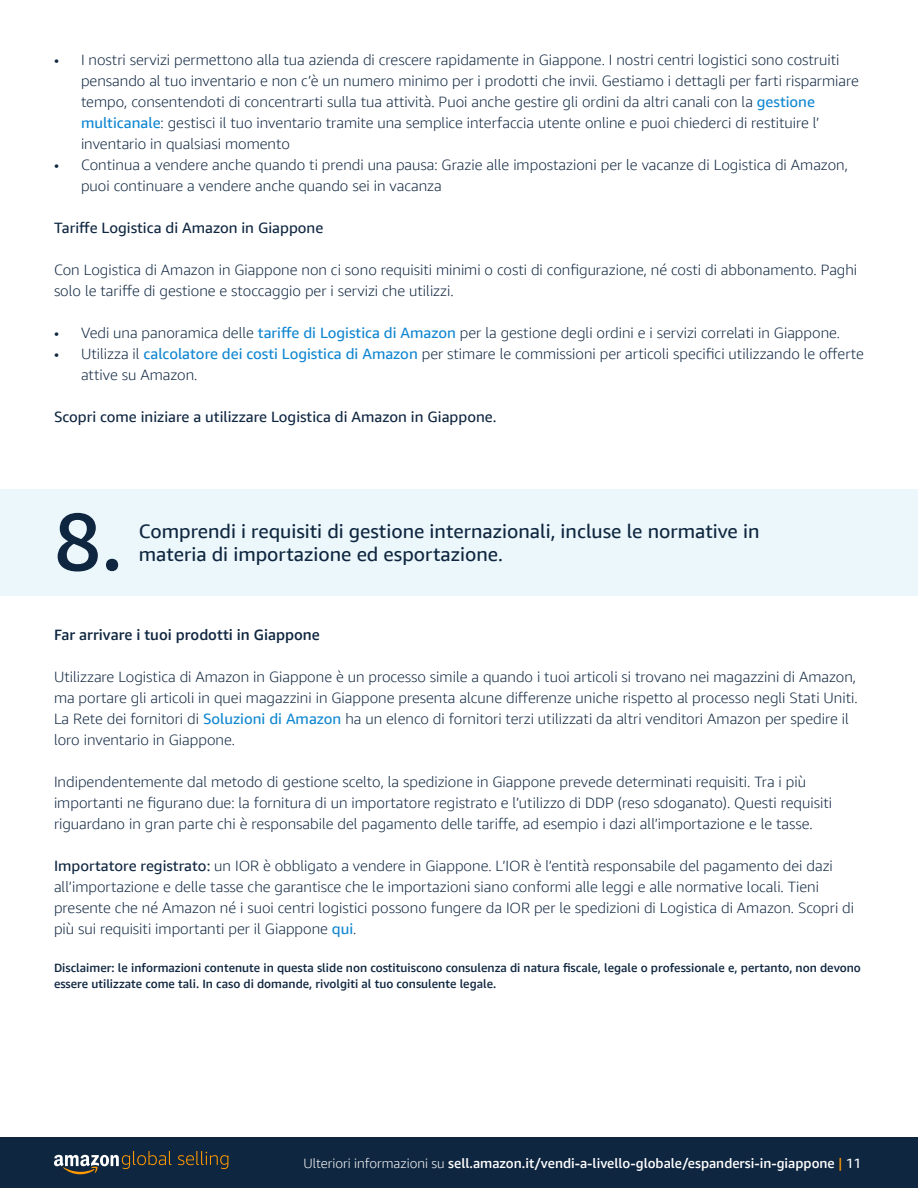
<style>
.page{position:relative;width:918px;height:1188px;background:#fff}
.page>*{position:absolute;margin:0;border:0;box-sizing:border-box;transform-origin:0 0}
.t1{font:500 81px "Amazon Ember";color:#0f2640}
.t2{font:19.5px/23.4px "Amazon Ember Display";color:#0f2640}
.t3{font:300 15px/21px "Amazon Ember Display";color:#0f2640}
.t4{font:15px "Amazon Ember Display";color:#0f2640}
.t5{font:500 15px "Amazon Ember Display";color:#0f2640}
.t6{font:500 13.5px "Amazon Ember Display";color:#fff}
.t7{font:500 12px/16.5px "Amazon Ember Display";color:#0f2640}
.s1{font-weight:400;color:#0f86d1}
.s2{font-weight:400}
.s3{font-weight:300}
.s4{font-weight:400;color:#f90}
</style>
<div class="page">
<div style="left:0;top:1137px;width:918px;height:51px;background:#0f2640"></div>
<svg style="left:54px;top:1151px;width:174px;height:23px"></svg>
<div style="left:0;top:490px;width:918px;height:106px;background:#ebf7fa"></div>
<p class="t3" style="left:81px;top:49px;width:779px;text-indent:-27px">• I nostri servizi permettono alla tua azienda di crescere rapidamente in Giappone. I nostri centri logistici sono costruiti pensando al tuo inventario e non c’è un numero minimo per i prodotti che invii. Gestiamo i dettagli per farti risparmiare tempo, consentendoti di concentrarti sulla tua attività. Puoi anche gestire gli ordini da altri canali con la <span class="s1">gestione multicanale</span>: gestisci il tuo inventario tramite una semplice interfaccia utente online e puoi chiederci di restituire l’ inventario in qualsiasi momento</p>
<p class="t3" style="left:81px;top:154px;width:768px;text-indent:-27px">• Continua a vendere anche quando ti prendi una pausa: Grazie alle impostazioni per le vacanze di Logistica di Amazon, puoi continuare a vendere anche quando sei in vacanza</p>
<p class="t4" style="left:54px;top:218px;width:271px">Tariffe Logistica di Amazon in Giappone</p>
<p class="t3" style="left:54px;top:260px;width:805px">Con Logistica di Amazon in Giappone non ci sono requisiti minimi o costi di configurazione, né costi di abbonamento. Paghi solo le tariffe di gestione e stoccaggio per i servizi che utilizzi.</p>
<p class="t3" style="left:54px;top:323px;width:788px">• Vedi una panoramica delle <span class="s1">tariffe di Logistica di Amazon</span> per la gestione degli ordini e i servizi correlati in Giappone.</p>
<p class="t3" style="left:81px;top:344px;width:784px;text-indent:-27px">• Utilizza il <span class="s1">calcolatore dei costi Logistica di Amazon</span> per stimare le commissioni per articoli specifici utilizzando le offerte attive su Amazon.</p>
<p class="t4" style="left:54px;top:408px;width:444px">Scopri come iniziare a utilizzare Logistica di Amazon in Giappone.</p>
<h1 class="t1" style="left:54px;top:491px;width:70px">8.</h1>
<h2 class="t2" style="left:139px;top:520px;width:622px">Comprendi i requisiti di gestione internazionali, incluse le normative in materia di importazione ed esportazione.</h2>
<p class="t5" style="left:54px;top:626px;width:267px">Far arrivare i tuoi prodotti in Giappone</p>
<p class="t3" style="left:54px;top:666px;width:805px">Utilizzare Logistica di Amazon in Giappone è un processo simile a quando i tuoi articoli si trovano nei magazzini di Amazon, ma portare gli articoli in quei magazzini in Giappone presenta alcune differenze uniche rispetto al processo negli Stati Uniti.<br>La Rete dei fornitori di <span class="s1">Soluzioni di Amazon</span> ha un elenco di fornitori terzi utilizzati da altri venditori Amazon per spedire il loro inventario in Giappone.</p>
<p class="t3" style="left:54px;top:771px;width:780px">Indipendentemente dal metodo di gestione scelto, la spedizione in Giappone prevede determinati requisiti. Tra i più importanti ne figurano due: la fornitura di un importatore registrato e l’utilizzo di DDP (reso sdoganato). Questi requisiti riguardano in gran parte chi è responsabile del pagamento delle tariffe, ad esempio i dazi all’importazione e le tasse.</p>
<p class="t3" style="left:54px;top:855px;width:802px"><span class="s2">Importatore registrato:</span> un IOR è obbligato a vendere in Giappone. L’IOR è l’entità responsabile del pagamento dei dazi all’importazione e delle tasse che garantisce che le importazioni siano conformi alle leggi e alle normative locali. Tieni presente che né Amazon né i suoi centri logistici possono fungere da IOR per le spedizioni di Logistica di Amazon. Scopri di più sui requisiti importanti per il Giappone <span class="s1">qui</span>.</p>
<p class="t7" style="left:54px;top:959px;width:808px">Disclaimer: le informazioni contenute in questa slide non costituiscono consulenza di natura fiscale, legale o professionale e, pertanto, non devono essere utilizzate come tali. In caso di domande, rivolgiti al tuo consulente legale.</p>
<p class="t6" style="left:303px;top:1154px;width:560px"><span class="s3">Ulteriori informazioni su</span> sell.amazon.it/vendi-a-livello-globale/espandersi-in-giappone <span class="s4">|</span> <span class="s2">11</span></p>
</div>
